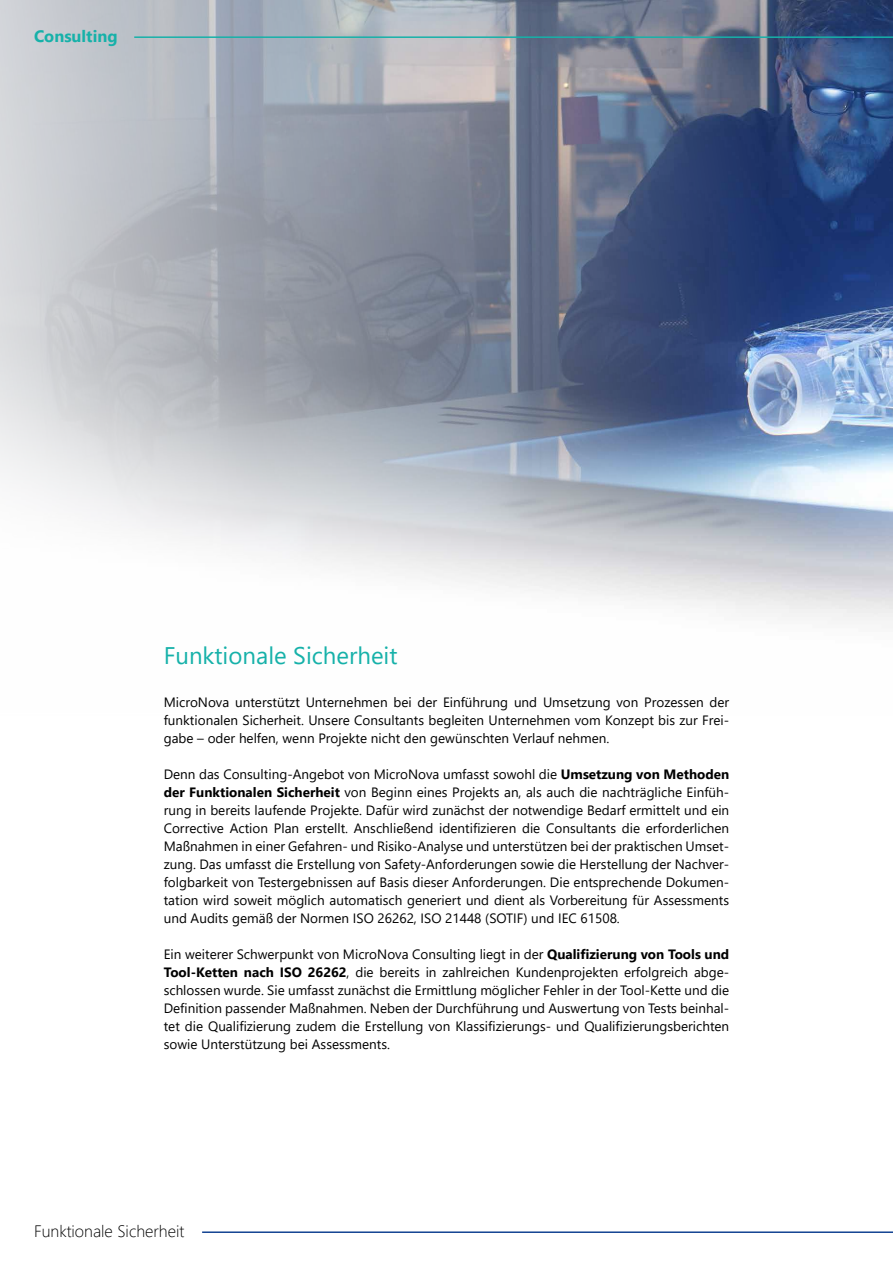
<style>
.page{position:relative;width:893px;height:1263px;background:#fff}
.page>*{position:absolute;margin:0;border:0;box-sizing:border-box;transform-origin:0 0}
.t1{font:24px "Segoe UI";color:#16b1a9}
.t2{font:300 16.5px "Segoe UI";color:#000}
.t3{font:700 16.5px "Segoe UI";color:#16b1a9}
.t4{font:13.5px/18px "Segoe UI";color:#000;text-align:justify}
.s1{font-weight:700}
</style>
<div class="page">
<img style="left:0;top:0;width:893px;height:621px">
<hr style="left:202px;top:1231px;width:691px;height:2px;background:#134392">
<hr style="left:134px;top:36px;width:759px;height:2px;background:#16b1a9">
<p class="t3" style="left:34px;top:20px;width:85px">Consulting</p>
<h1 class="t1" style="left:164px;top:632px;width:235px">Funktionale Sicherheit</h1>
<p class="t4" style="left:164px;top:692px;width:567px">MicroNova unterstützt Unternehmen bei der Einführung und Umsetzung von Prozessen der funktionalen Sicherheit. Unsere Consultants begleiten Unternehmen vom Konzept bis zur Frei&shy;gabe – oder helfen, wenn Projekte nicht den gewünschten Verlauf nehmen.</p>
<p class="t4" style="left:164px;top:764px;width:567px">Denn das Consulting-Angebot von MicroNova umfasst sowohl die <span class="s1">Umsetzung von Methoden der Funktionalen Sicherheit</span> von Beginn eines Projekts an, als auch die nachträgliche Einfüh&shy;rung in bereits laufende Projekte. Dafür wird zunächst der notwendige Bedarf ermittelt und ein Corrective Action Plan erstellt. Anschließend identifizieren die Consultants die erforderlichen Maßnahmen in einer Gefahren- und Risiko-Analyse und unterstützen bei der praktischen Umset&shy;zung. Das umfasst die Erstellung von Safety-Anforderungen sowie die Herstellung der Nachver&shy;folgbarkeit von Testergebnissen auf Basis dieser Anforderungen. Die entsprechende Dokumen&shy;tation wird soweit möglich automatisch generiert und dient als Vorbereitung für Assessments und Audits gemäß der Normen ISO 26262, ISO 21448 (SOTIF) und IEC 61508.</p>
<p class="t4" style="left:164px;top:944px;width:567px">Ein weiterer Schwerpunkt von MicroNova Consulting liegt in der <span class="s1">Qualifizierung von Tools und Tool-Ketten nach ISO 26262</span>, die bereits in zahlreichen Kundenprojekten erfolgreich abge&shy;schlossen wurde. Sie umfasst zunächst die Ermittlung möglicher Fehler in der Tool-Kette und die Definition passender Maßnahmen. Neben der Durchführung und Auswertung von Tests beinhal&shy;tet die Qualifizierung zudem die Erstellung von Klassifizierungs- und Qualifizierungsberichten sowie Unterstützung bei Assessments.</p>
<p class="t2" style="left:34px;top:1216px;width:152px">Funktionale Sicherheit</p>
</div>
